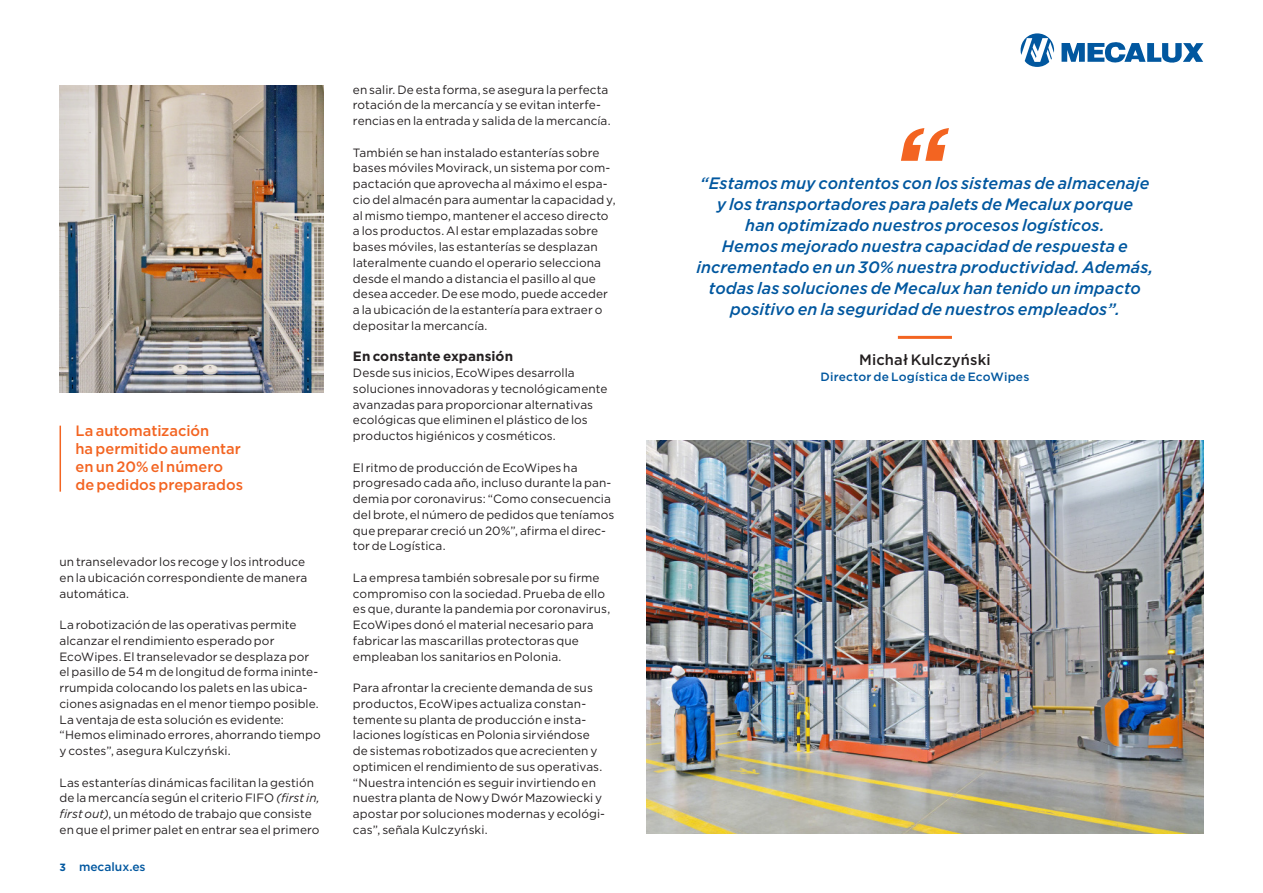
<style>
.page{position:relative;width:1263px;height:893px;background:#fff}
.page>*{position:absolute;margin:0;border:0;box-sizing:border-box;transform-origin:0 0}
.t1{font:italic 500 16.5px/21px "Gotham";letter-spacing:.005em;color:#01579f;text-align:center}
.t2{font:500 15px/18px "Gotham";color:#f36421}
.t3{font:500 15px "Gotham";letter-spacing:.01em;color:#231f20}
.t4{font:700 13.5px "Gotham";letter-spacing:.005em;color:#231f20}
.t5{font:12px/15.8px "Gotham";letter-spacing:.005em;color:#231f20}
.t6{font:500 12px "Gotham";letter-spacing:.015em;color:#01579f}
.s1{font-style:italic}
.s2{font-weight:700;font-size:10.5px}
</style>
<div class="page">
<svg style="left:1020px;top:33px;width:34px;height:34px"></svg>
<svg style="left:1061px;top:42px;width:142px;height:21px"></svg>
<img style="left:646px;top:440px;width:558px;height:394px">
<hr style="left:898px;top:336px;width:54px;height:3px;background:#f36421">
<svg style="left:901px;top:128px;width:48px;height:33px"></svg>
<img style="left:60px;top:85px;width:263px;height:308px">
<hr style="left:60px;top:426px;width:1px;height:66px;background:#f36421">
<p class="t2" style="left:76px;top:422px;width:169px">La automatización<br>ha permitido aumentar en un 20% el número de pedidos preparados</p>
<p class="t5" style="left:60px;top:554px;width:249px">un transelevador los recoge y los introduce en la ubicación correspondiente de manera automática.</p>
<p class="t5" style="left:60px;top:617px;width:263px">La robotización de las operativas permite alcanzar el rendimiento esperado por EcoWipes. El transelevador se desplaza por el pasillo de 54 m de longitud de forma ininte&shy;rrumpida colocando los palets en las ubica&shy;ciones asignadas en el menor tiempo posible.<br>La ventaja de esta solución es evidente: “Hemos eliminado errores, ahorrando tiempo y costes”, asegura Kulczyński.</p>
<p class="t5" style="left:60px;top:774px;width:262px">Las estanterías dinámicas facilitan la gestión de la mercancía según el criterio FIFO <span class="s1">(first in, first out)</span>, un método de trabajo que consiste en que el primer palet en entrar sea el primero</p>
<p class="t6" style="left:60px;top:859px;width:88px"><span class="s2">3</span> mecalux.es</p>
<p class="t5" style="left:353px;top:81px;width:259px">en salir. De esta forma, se asegura la perfecta rotación de la mercancía y se evitan interfe&shy;rencias en la entrada y salida de la mercancía.</p>
<p class="t5" style="left:353px;top:144px;width:264px">También se han instalado estanterías sobre bases móviles Movirack, un sistema por com&shy;pactación que aprovecha al máximo el espa&shy;cio del almacén para aumentar la capacidad y, al mismo tiempo, mantener el acceso directo a los productos. Al estar emplazadas sobre bases móviles, las estanterías se desplazan lateralmente cuando el operario selecciona desde el mando a distancia el pasillo al que desea acceder. De ese modo, puede acceder a la ubicación de la estantería para extraer o depositar la mercancía.</p>
<p class="t4" style="left:353px;top:348px;width:162px">En constante expansión</p>
<p class="t5" style="left:353px;top:365px;width:256px">Desde sus inicios, EcoWipes desarrolla soluciones innovadoras y tecnológicamente avanzadas para proporcionar alternativas ecológicas que eliminen el plástico de los productos higiénicos y cosméticos.</p>
<p class="t5" style="left:353px;top:459px;width:263px">El ritmo de producción de EcoWipes ha progresado cada año, incluso durante la pan&shy;demia por coronavirus: “Como consecuencia del brote, el número de pedidos que teníamos que preparar creció un 20%”, afirma el direc&shy;tor de Logística.</p>
<p class="t5" style="left:353px;top:569px;width:259px">La empresa también sobresale por su firme compromiso con la sociedad. Prueba de ello es que, durante la pandemia por coronavirus, EcoWipes donó el material necesario para fabricar las mascarillas protectoras que empleaban los sanitarios en Polonia.</p>
<p class="t5" style="left:353px;top:680px;width:254px">Para afrontar la creciente demanda de sus productos, EcoWipes actualiza constan&shy;temente su planta de producción e insta&shy;laciones logísticas en Polonia sirviéndose de sistemas robotizados que acrecienten y optimicen el rendimiento de sus operativas. “Nuestra intención es seguir invirtiendo en nuestra planta de Nowy Dwór Mazowiecki y apostar por soluciones modernas y ecológi&shy;cas”, señala Kulczyński.</p>
<p class="t1" style="left:696px;top:172px;width:458px">“Estamos muy contentos con los sistemas de almacenaje y los transportadores para palets de Mecalux porque<br>han optimizado nuestros procesos logísticos.<br>Hemos mejorado nuestra capacidad de respuesta e incrementado en un 30% nuestra productividad. Además, todas las soluciones de Mecalux han tenido un impacto positivo en la seguridad de nuestros empleados”.</p>
<p class="t3" style="left:859px;top:350px;width:133px">Michał Kulczyński</p>
<p class="t6" style="left:820px;top:369px;width:210px">Director de Logística de EcoWipes</p>
</div>
